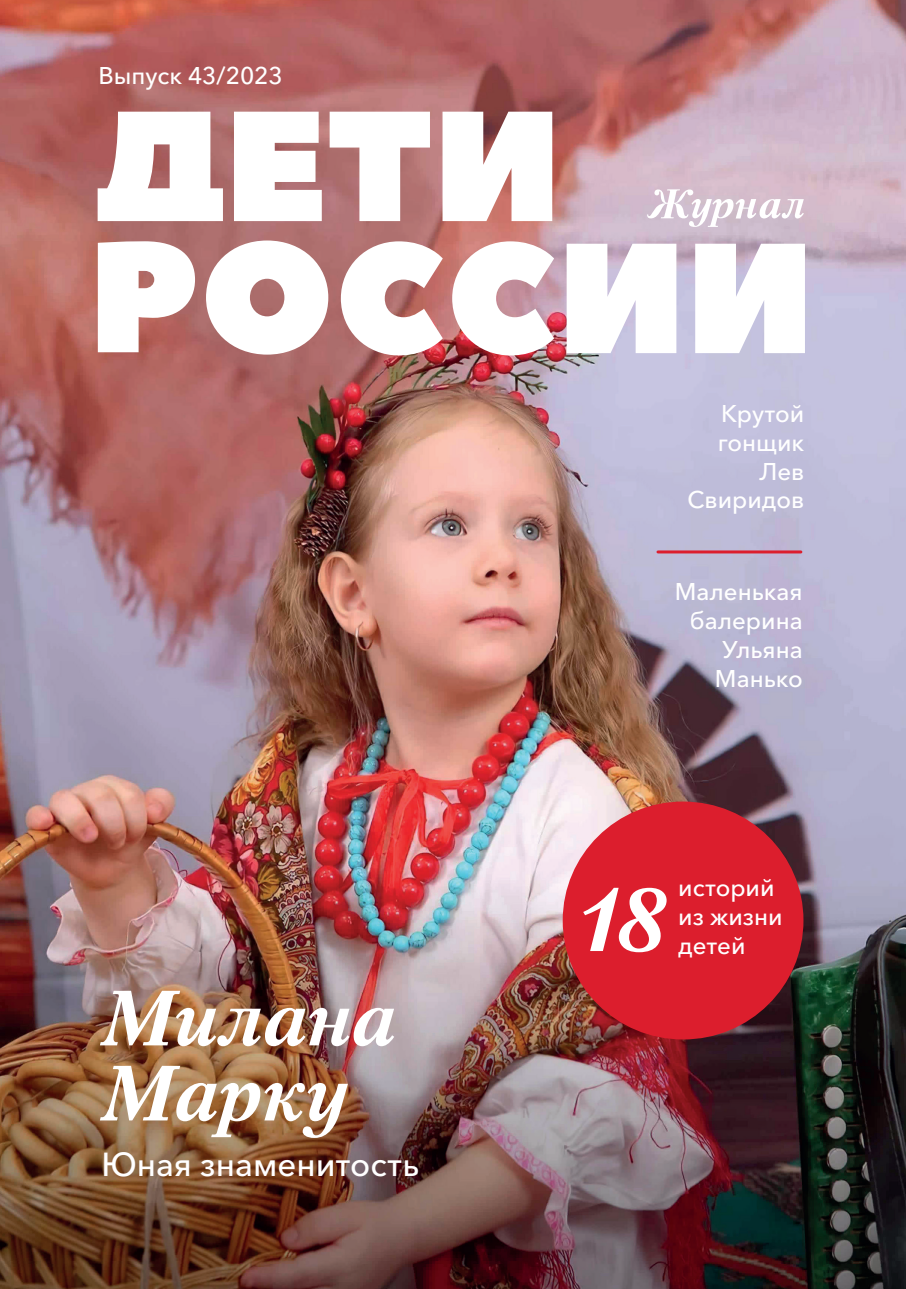
<style>
.page{position:relative;width:906px;height:1289px;background:#fff}
.page>*{position:absolute;margin:0;border:0;box-sizing:border-box;transform-origin:0 0}
.t1{font:italic 700 88.5px "Petersburg C";color:#fff}
.t2{font:italic 700 78px/75px "Petersburg C";color:#fff}
.t3{font:500 33px "Avenir Next Cyr";color:#fff}
.t4{font:500 24px/28.8px "Avenir Next Cyr";color:#fff;text-align:right}
</style>
<div class="page">
<img style="left:0;top:0;width:906px;height:1288px">
<svg style="left:647px;top:189px;width:157px;height:38px"></svg>
<svg style="left:98px;top:112px;width:125px;height:109px"></svg>
<svg style="left:234px;top:112px;width:88px;height:109px"></svg>
<svg style="left:330px;top:112px;width:100px;height:109px"></svg>
<svg style="left:442px;top:112px;width:110px;height:109px"></svg>
<svg style="left:98px;top:241px;width:97px;height:111px"></svg>
<svg style="left:206px;top:240px;width:122px;height:114px"></svg>
<svg style="left:341px;top:241px;width:102px;height:114px"></svg>
<svg style="left:452px;top:241px;width:102px;height:114px"></svg>
<svg style="left:566px;top:244px;width:110px;height:109px"></svg>
<svg style="left:695px;top:244px;width:110px;height:109px"></svg>
<hr style="left:658px;top:550px;width:143px;height:3px;background:#dc1e2d">
<div style="left:563px;top:801px;width:240px;height:238px;background:#dc1e2d;border-radius:50%"></div>
<p class="t4" style="left:98px;top:61px;width:186px">Выпуск 43/2023</p>
<h2 class="t2" style="left:100px;top:980px;width:297px">Милана<br>Марку</h2>
<h3 class="t3" style="left:101px;top:1144px;width:319px">Юная знаменитость</h3>
<p class="t4" style="left:687px;top:399px;width:118px">Крутой гонщик<br>Лев<br>Свиридов</p>
<p class="t4" style="left:675px;top:577px;width:129px">Маленькая балерина<br>Ульяна<br>Манько</p>
<h1 class="t1" style="left:574px;top:869px;width:92px">18</h1>
<p class="t4" style="left:678px;top:873px;width:106px;text-align:left">историй из жизни детей</p>
</div>
